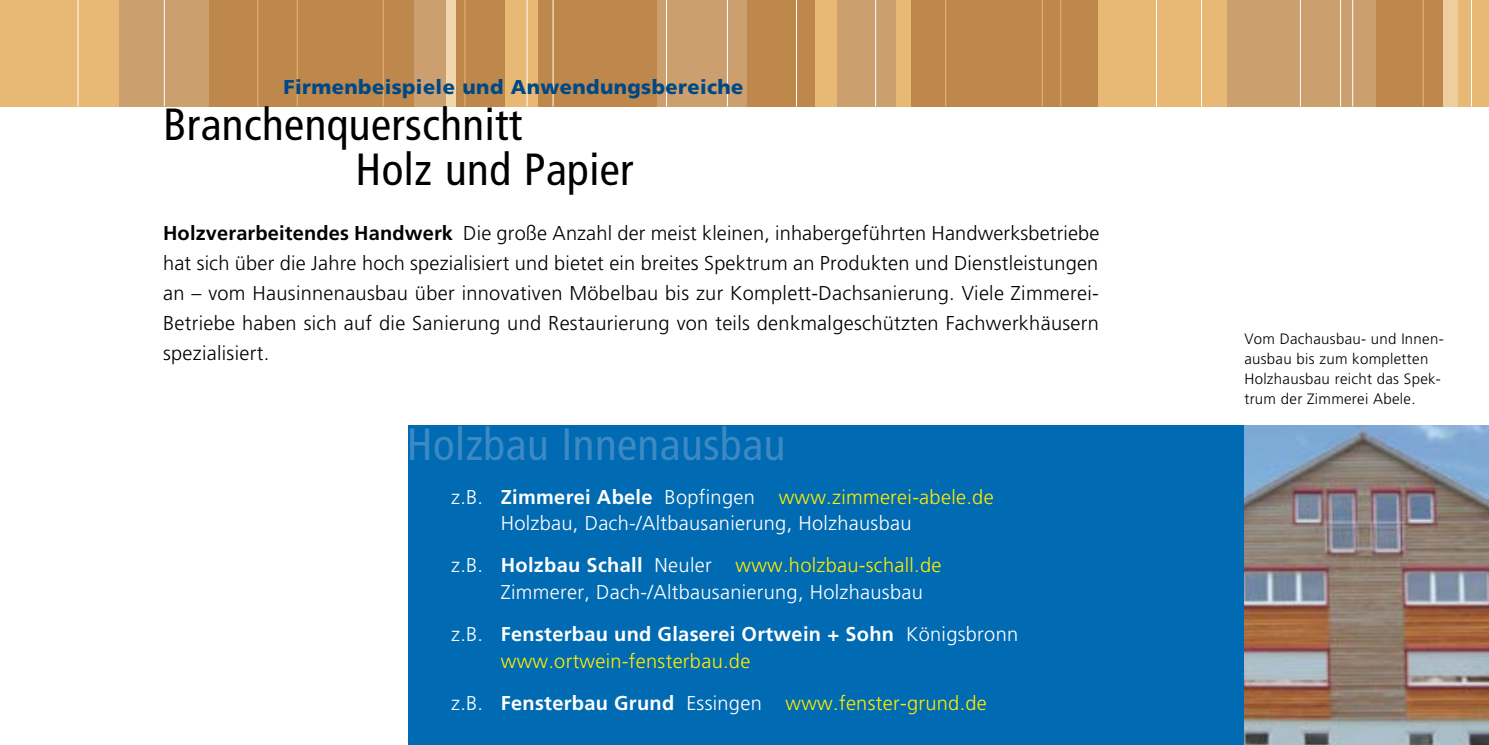
<style>
.page{position:relative;width:1489px;height:745px;background:#fff}
.page>*{position:absolute;margin:0;border:0;box-sizing:border-box;transform-origin:0 0}
.t1{font:condensed 45px/45px "Frutiger";letter-spacing:.01em;color:#000}
.t2{font:condensed 45px "Frutiger";letter-spacing:.01em;color:#3c89c4}
.t3{font:300 20px/30px "Frutiger";letter-spacing:.015em;color:#000;text-align:justify}
.t4{font:300 20px/26.2px "Frutiger";letter-spacing:.015em;color:#fff}
.t5{font:700 20px/26.2px "Frutiger";letter-spacing:.015em;color:#fff}
.t6{font:300 20px "Frutiger";letter-spacing:.015em;color:#ffed00}
.t7{font:900 20px "Frutiger";letter-spacing:.02em;color:#004885}
.t8{font:300 15px/20px "Frutiger";letter-spacing:.02em;color:#000}
.s1{font-weight:700}
.s2{color:#ffed00}
.s3{font-weight:300}
.s4{font-weight:300;color:#ffed00}
.s5{color:#fff}
.s6{font-weight:700;color:#fff}
</style>
<div class="page">
<hr style="left:1488px;top:0;width:1px;height:106px;background:#e7b974">
<div style="left:208px;top:0;width:206px;height:106px;background:#be884d"></div>
<div style="left:414px;top:0;width:32px;height:106px;background:#cba06e"></div>
<div style="left:446px;top:0;width:10px;height:106px;background:#f2d6ad"></div>
<div style="left:0;top:0;width:119px;height:106px;background:#e7b974"></div>
<div style="left:456px;top:0;width:49px;height:106px;background:#be884d"></div>
<div style="left:1375px;top:0;width:68px;height:106px;background:#be884d"></div>
<div style="left:505px;top:0;width:33px;height:106px;background:#e7b974"></div>
<div style="left:119px;top:0;width:89px;height:106px;background:#cba06e"></div>
<div style="left:746px;top:0;width:69px;height:106px;background:#be884d"></div>
<div style="left:837px;top:0;width:59px;height:106px;background:#cba06e"></div>
<div style="left:815px;top:0;width:22px;height:106px;background:#e7b974"></div>
<div style="left:896px;top:0;width:15px;height:106px;background:#e7b974"></div>
<div style="left:1443px;top:0;width:14px;height:106px;background:#efce9e"></div>
<div style="left:538px;top:0;width:119px;height:106px;background:#be884d"></div>
<div style="left:1226px;top:0;width:97px;height:106px;background:#cba06e"></div>
<div style="left:1457px;top:0;width:31px;height:106px;background:#e7b974"></div>
<div style="left:911px;top:0;width:187px;height:106px;background:#be884d"></div>
<div style="left:1098px;top:0;width:128px;height:106px;background:#e7b974"></div>
<div style="left:657px;top:0;width:89px;height:106px;background:#cba06e"></div>
<div style="left:1323px;top:0;width:52px;height:106px;background:#cba06e"></div>
<hr style="left:297px;top:0;width:1px;height:106px;background:#e7b974">
<hr style="left:257px;top:0;width:1px;height:106px;background:#e7b974">
<hr style="left:164px;top:0;width:1px;height:106px;background:#fff">
<hr style="left:77px;top:0;width:1px;height:106px;background:#fff">
<hr style="left:382px;top:0;width:1px;height:106px;background:#e7b974">
<hr style="left:464px;top:0;width:1px;height:106px;background:#e7b974">
<hr style="left:526px;top:0;width:1px;height:106px;background:#fff">
<hr style="left:552px;top:0;width:1px;height:106px;background:#fff">
<hr style="left:666px;top:0;width:1px;height:106px;background:#fff">
<hr style="left:727px;top:0;width:1px;height:106px;background:#fff">
<hr style="left:796px;top:0;width:1px;height:106px;background:#fff">
<hr style="left:875px;top:0;width:1px;height:106px;background:#fff">
<hr style="left:945px;top:0;width:1px;height:106px;background:#e7b974">
<hr style="left:1041px;top:0;width:1px;height:106px;background:#e7b974">
<hr style="left:1060px;top:0;width:1px;height:106px;background:#e7b974">
<hr style="left:1155px;top:0;width:1px;height:106px;background:#fff">
<hr style="left:1200px;top:0;width:1px;height:106px;background:#fff">
<hr style="left:1299px;top:0;width:1px;height:106px;background:#fff">
<hr style="left:1339px;top:0;width:1px;height:106px;background:#fff">
<hr style="left:1351px;top:0;width:1px;height:106px;background:#fff">
<hr style="left:1470px;top:0;width:1px;height:106px;background:#fff">
<hr style="left:1422px;top:0;width:1px;height:106px;background:#e7b974">
<div style="left:407px;top:425px;width:837px;height:319px;background:#006ab2"></div>
<img style="left:1244px;top:425px;width:244px;height:319px">
<p class="t7" style="left:283px;top:74px;width:461px">Firmenbeispiele und Anwendungsbereiche</p>
<h1 class="t1" style="left:355px;top:102px;width:279px;text-indent:-192px">Branchenquerschnitt<br>Holz und Papier</h1>
<p class="t3" style="left:163px;top:218px;width:937px"><span class="s1">Holzverarbeitendes Handwerk</span> Die große Anzahl der meist kleinen, inhabergeführten Handwerksbetriebe hat sich über die Jahre hoch spezialisiert und bietet ein breites Spektrum an Produkten und Dienstleistungen an – vom Hausinnenausbau über innovativen Möbelbau bis zur Komplett-Dachsanierung. Viele Zimmerei-Betriebe haben sich auf die Sanierung und Restaurierung von teils denkmalgeschützten Fachwerkhäusern spezialisiert.</p>
<h1 class="t2" style="left:407px;top:417px;width:380px">Holzbau Innenausbau</h1>
<p class="t4" style="left:501px;top:483px;width:494px;text-indent:-50px">z.B. <span class="s1">Zimmerei Abele</span> Bopfingen <span class="s2">www.zimmerei-abele.de<br></span>Holzbau, Dach-/Altbausanierung, Holzhausbau</p>
<p class="t4" style="left:501px;top:552px;width:442px;text-indent:-50px">z.B. <span class="s1">Holzbau Schall</span> Neuler <span class="s2">www.holzbau-schall.de<br></span>Zimmerer, Dach-/Altbausanierung, Holzhausbau</p>
<p class="t5" style="left:501px;top:620px;width:519px;text-indent:-50px"><span class="s3">z.B.</span> Fensterbau und Glaserei Ortwein + Sohn <span class="s3">Königsbronn </span><span class="s4">www.ortwein-fensterbau.de</span></p>
<p class="t6" style="left:451px;top:691px;width:537px"><span class="s5">z.B.</span> <span class="s6">Fensterbau Grund</span> <span class="s5">Essingen</span> www.fenster-grund.de</p>
<p class="t8" style="left:1244px;top:329px;width:201px">Vom Dachausbau- und Innen&shy;ausbau bis zum kompletten<br>Holzhausbau reicht das Spek&shy;trum der Zimmerei Abele.</p>
</div>
